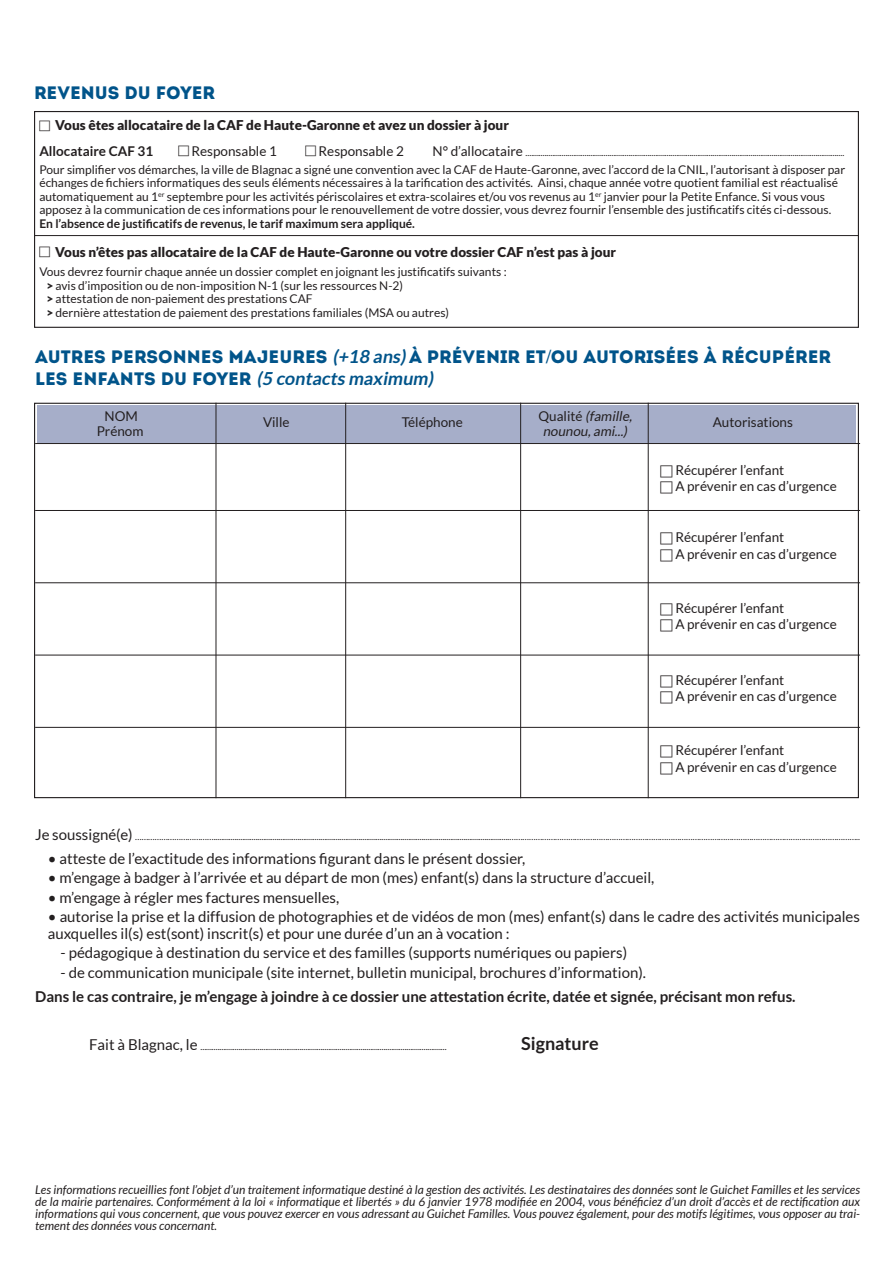
<style>
.page{position:relative;width:893px;height:1263px;background:#fff}
.page>*{position:absolute;margin:0;border:0;box-sizing:border-box;transform-origin:0 0}
.t1{font:18px "Intro";color:#01548a}
.t2{font:italic 700 18px "Lato";color:#01548a}
.t3{font:700 18px "Lato";color:#231f20}
.t4{font:15px/16.5px "Lato";color:#231f20}
.t5{font:700 15px "Lato";color:#231f20}
.t6{font:13.5px "Lato";color:#231f20}
.t7{font:900 13.5px "Lato";color:#231f20}
.t8{font:italic 13.5px "Lato";color:#231f20}
.t9{font:700 13.5px "Lato";color:#231f20}
.t10{font:12px/13.5px "Lato";color:#231f20}
.t11{font:italic 12px/12px "Lato";color:#231f20;text-align:justify}
.t12{font:700 12px "Lato";color:#231f20}
.t13{font:9px "Lato";color:#231f20}
.s1{font-size:13.5px}
.s2{font-weight:900}
.s3{font-family:"Lato";font-weight:700;font-style:italic}
.s4{font-family:"Intro";font-weight:400;font-style:normal}
.s5{font-style:normal}
.s6{font-size:15px}
</style>
<div class="page">
<div style="left:34px;top:111px;width:825px;height:217px;border:1px solid #231f20"></div>
<hr style="left:34px;top:235px;width:825px;height:1px;background:#231f20">
<div style="left:37px;top:405px;width:819px;height:37px;background:#a6aec9"></div>
<hr style="left:520px;top:403px;width:1px;height:395px;background:#231f20">
<hr style="left:345px;top:403px;width:1px;height:395px;background:#231f20">
<hr style="left:216px;top:403px;width:1px;height:395px;background:#231f20">
<hr style="left:648px;top:403px;width:1px;height:395px;background:#231f20">
<hr style="left:35px;top:443px;width:825px;height:1px;background:#231f20">
<hr style="left:35px;top:510px;width:825px;height:1px;background:#231f20">
<hr style="left:35px;top:582px;width:825px;height:1px;background:#231f20">
<hr style="left:35px;top:727px;width:825px;height:1px;background:#231f20">
<hr style="left:35px;top:655px;width:825px;height:1px;background:#231f20">
<p class="t1" style="left:34px;top:81px;width:183px">REVENUS DU FOYER</p>
<p class="t7" style="left:55px;top:118px;width:455px">Vous êtes allocataire de la CAF de Haute-Garonne et avez un dossier à jour</p>
<p class="t9" style="left:39px;top:143px;width:115px">Allocataire CAF 31</p>
<p class="t6" style="left:192px;top:144px;width:87px">Responsable 1</p>
<p class="t6" style="left:319px;top:144px;width:87px">Responsable 2</p>
<p class="t13" style="left:433px;top:148px;width:413px"><span class="s1">N° d’allocataire</span> .......................................................................................................................................................................</p>
<p class="t10" style="left:39px;top:163px;width:807px">Pour simplifier vos démarches, la ville de Blagnac a signé une convention avec la CAF de Haute-Garonne, avec l’accord de la CNIL, l’autorisant à disposer par échanges de fichiers informatiques des seuls éléments nécessaires à la tarification des activités. Ainsi, chaque année votre quotient familial est réactualisé automatiquement au 1<sup>er</sup> septembre pour les activités périscolaires et extra-scolaires et/ou vos revenus au 1<sup>er</sup> janvier pour la Petite Enfance. Si vous vous apposez à la communication de ces informations pour le renouvellement de votre dossier, vous devrez fournir l’ensemble des justificatifs cités ci-dessous.</p>
<p class="t12" style="left:39px;top:217px;width:377px">En l’absence de justificatifs de revenus, le tarif maximum sera appliqué.</p>
<p class="t7" style="left:55px;top:244px;width:562px">Vous n’êtes pas allocataire de la CAF de Haute-Garonne ou votre dossier CAF n’est pas à jour</p>
<p class="t10" style="left:39px;top:265px;width:469px">Vous devrez fournir chaque année un dossier complet en joignant les justificatifs suivants :</p>
<p class="t10" style="left:46px;top:278px;width:358px"><span class="s2">&gt;</span> avis d’imposition ou de non-imposition N-1 (sur les ressources N-2)</p>
<p class="t10" style="left:46px;top:292px;width:268px"><span class="s2">&gt;</span> attestation de non-paiement des prestations CAF</p>
<p class="t10" style="left:46px;top:305px;width:404px"><span class="s2">&gt;</span> dernière attestation de paiement des prestations familiales (MSA ou autres)</p>
<p class="t1" style="left:35px;top:346px;width:798px">AUTRES PERSONNES MAJEURES <span class="s3">(+18 ans)</span>À PRÉVENIR ET/OU AUTORISÉES À RÉCUPÉRER</p>
<p class="t2" style="left:35px;top:368px;width:403px"><span class="s4">L E S E N FA N T S DU F OY E R</span> (5 contacts maximum)</p>
<p class="t6" style="left:105px;top:408px;width:35px">NOM</p>
<p class="t8" style="left:538px;top:408px;width:98px"><span class="s5">Q u a l i té</span> (famille,</p>
<p class="t6" style="left:713px;top:414px;width:82px">Autorisations</p>
<p class="t6" style="left:263px;top:414px;width:28px">Ville</p>
<p class="t6" style="left:402px;top:414px;width:63px">Téléphone</p>
<p class="t6" style="left:97px;top:423px;width:48px">Prénom</p>
<p class="t8" style="left:543px;top:423px;width:89px">nounou,ami...)</p>
<p class="t6" style="left:675px;top:462px;width:110px">Récupérer l’enfant</p>
<p class="t6" style="left:675px;top:479px;width:163px">A prévenir en cas d’urgence</p>
<p class="t6" style="left:675px;top:530px;width:110px">Récupérer l’enfant</p>
<p class="t6" style="left:675px;top:546px;width:163px">A prévenir en cas d’urgence</p>
<p class="t6" style="left:675px;top:600px;width:110px">Récupérer l’enfant</p>
<p class="t6" style="left:675px;top:617px;width:163px">A prévenir en cas d’urgence</p>
<p class="t6" style="left:675px;top:672px;width:110px">Récupérer l’enfant</p>
<p class="t6" style="left:675px;top:689px;width:163px">A prévenir en cas d’urgence</p>
<p class="t6" style="left:675px;top:743px;width:110px">Récupérer l’enfant</p>
<p class="t6" style="left:675px;top:759px;width:163px">A prévenir en cas d’urgence</p>
<p class="t13" style="left:35px;top:831px;width:826px"><span class="s6">Je soussigné(e)</span> ………………………………...........................................................................................................................................................……………………………………………………………………………………………………………………………………………..</p>
<p class="t4" style="left:48px;top:850px;width:479px">• atteste de l’exactitude des informations figurant dans le présent dossier,</p>
<p class="t4" style="left:48px;top:869px;width:608px">• m’engage à badger à l’arrivée et au départ de mon (mes) enfant(s) dans la structure d’accueil,</p>
<p class="t4" style="left:48px;top:889px;width:293px">• m’engage à régler mes factures mensuelles,</p>
<p class="t4" style="left:48px;top:908px;width:814px">• autorise la prise et la diffusion de photographies et de vidéos de mon (mes) enfant(s) dans le cadre des activités municipales auxquelles il(s) est(sont) inscrit(s) et pour une durée d’un an à vocation :</p>
<p class="t4" style="left:61px;top:944px;width:568px">- pédagogique à destination du service et des familles (supports numériques ou papiers)</p>
<p class="t4" style="left:61px;top:964px;width:587px">- de communication municipale (site internet, bulletin municipal, brochures d’information).</p>
<p class="t5" style="left:35px;top:988px;width:762px">Dans le cas contraire, je m’engage à joindre à ce dossier une attestation écrite, datée et signée, précisant mon refus.</p>
<p class="t13" style="left:89px;top:1041px;width:359px"><span class="s6">Fait à Blagnac, le</span> .................................................................................................................................</p>
<p class="t3" style="left:521px;top:1033px;width:79px">Signature</p>
<p class="t11" style="left:35px;top:1184px;width:826px">Les informations recueillies font l’objet d’un traitement informatique destiné à la gestion des activités. Les destinataires des données sont le Guichet Familles et les services de la mairie partenaires. Conformément à la loi « informatique et libertés » du 6 janvier 1978 modifiée en 2004, vous bénéficiez d’un droit d’accès et de rectification aux informations qui vous concernent, que vous pouvez exercer en vous adressant au Guichet Familles. Vous pouvez également, pour des motifs légitimes, vous opposer au trai&shy;tement des données vous concernant.</p>
</div>
